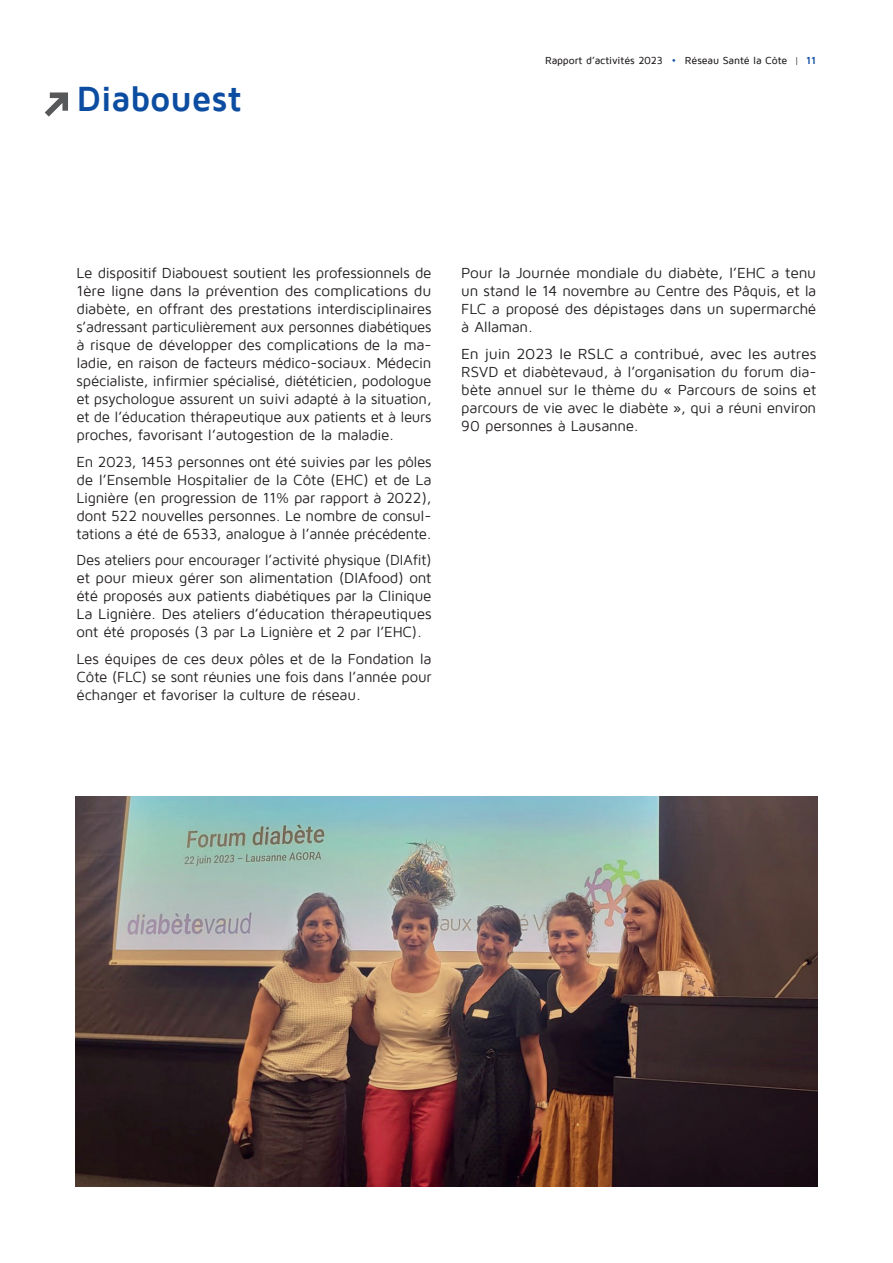
<style>
.page{position:relative;width:893px;height:1263px;background:#fff}
.page>*{position:absolute;margin:0;border:0;box-sizing:border-box;transform-origin:0 0}
.t1{font:700 36px "Maven Pro";letter-spacing:-.015em;color:#0d4da1}
.t2{font:15px/18px "Maven Pro";letter-spacing:-.015em;color:#231f20;text-align:justify}
.t3{font:15px/18px "Maven Pro";letter-spacing:-.015em;color:#231f20;text-align:justify;scale:1.04 1}
.t4{font:500 10.5px "Maven Pro";letter-spacing:-.01em;color:#231f20}
.s1{color:#0d4da1}
.s2{font-weight:400;color:#57585a}
.s3{font-weight:700;color:#0d4da1}
</style>
<div class="page">
<svg style="left:45px;top:92px;width:23px;height:25px"></svg>
<img style="left:75px;top:796px;width:743px;height:390px">
<h1 class="t1" style="left:77px;top:80px;width:167px">Diabouest</h1>
<p class="t4" style="left:545px;top:55px;width:273px">Rapport d’activités 2023 <span class="s1">•</span> Réseau Santé la Côte <span class="s2">|</span> <span class="s3">11</span></p>
<p class="t2" style="left:77px;top:264px;width:357px">Le dispositif Diabouest soutient les professionnels de 1ère ligne dans la prévention des complications du diabète, en offrant des prestations interdisciplinaires s’adressant particulièrement aux personnes diabétiques à risque de développer des complications de la ma&shy;ladie, en raison de facteurs médico-sociaux. Médecin spécialiste, infirmier spécialisé, diététicien, podologue et psychologue assurent un suivi adapté à la situation, et de l’éducation thérapeutique aux patients et à leurs proches, favorisant l’autogestion de la maladie.</p>
<p class="t2" style="left:77px;top:453px;width:357px">En 2023, 1453 personnes ont été suivies par les pôles de l’Ensemble Hospitalier de la Côte (EHC) et de La Lignière (en progression de 11% par rapport à 2022), dont 522 nouvelles personnes. Le nombre de consul&shy;tations a été de 6533, analogue à l’année précédente.</p>
<p class="t2" style="left:77px;top:551px;width:356px">Des ateliers pour encourager l’activité physique (DIAfit) et pour mieux gérer son alimentation (DIAfood) ont été proposés aux patients diabétiques par la Clinique La Lignière. Des ateliers d’éducation thérapeutiques ont été proposés (3 par La Lignière et 2 par l’EHC).</p>
<p class="t2" style="left:77px;top:650px;width:356px">Les équipes de ces deux pôles et de la Fondation la Côte (FLC) se sont réunies une fois dans l’année pour échanger et favoriser la culture de réseau.</p>
<p class="t2" style="left:461px;top:264px;width:357px">Pour la Journée mondiale du diabète, l’EHC a tenu un stand le 14 novembre au Centre des Pâquis, et la FLC a proposé des dépistages dans un supermarché à Allaman.</p>
<p class="t3" style="left:461px;top:345px;width:343px">En juin 2023 le RSLC a contribué, avec les autres RSVD et diabètevaud, à l’organisation du forum dia&shy;bète annuel sur le thème du « Parcours de soins et parcours de vie avec le diabète », qui a réuni environ 90 personnes à Lausanne.</p>
</div>
